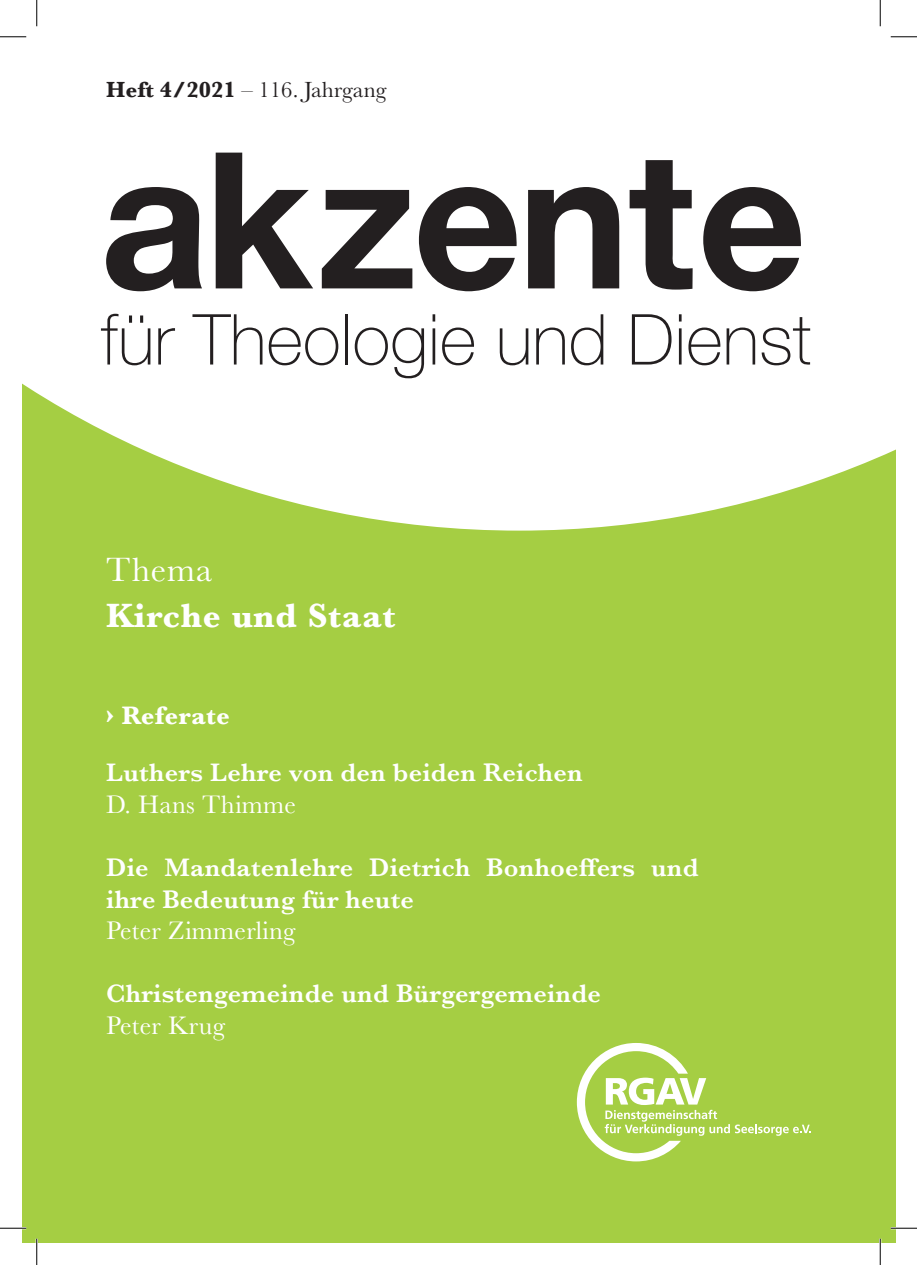
<style>
.page{position:relative;width:917px;height:1265px;background:#fff}
.page>*{position:absolute;margin:0;border:0;box-sizing:border-box;transform-origin:0 0}
.t1{font:700 192.15px "Neue Helvetica BQ";letter-spacing:-.01em;color:#231f20}
.t2{font:100 70.35px "Helvetica Neue";color:#231f20}
.t3{font:700 35px "Baskerville MT Std";letter-spacing:.02em;color:#fff}
.t4{font:35px "Baskerville MT Std";letter-spacing:.02em;color:#fff}
.t5{font:600 26.25px/31.5px "Baskerville MT Std";letter-spacing:.01em;color:#fff}
.t6{font:26.25px "Baskerville MT Std";letter-spacing:.01em;color:#fff}
.t7{font:700 26.25px "Baskerville MT Std";letter-spacing:.01em;color:#fff}
.t8{font:22.75px "Baskerville MT Std";color:#231f20}
.s1{font-weight:700}
</style>
<div class="page">
<div style="left:22px;top:22px;width:873px;height:1220px;background:#a5ce43"></div>
<svg style="left:22px;top:22px;width:873px;height:508px;background:#f8fbf1"></svg>
<svg style="left:577px;top:1043px;width:234px;height:118px"></svg>
<hr style="left:0;top:36px;width:26px;height:2px;background:#fff">
<hr style="left:891px;top:36px;width:26px;height:2px;background:#fff">
<hr style="left:0;top:1226px;width:26px;height:2px;background:#fff">
<hr style="left:891px;top:1226px;width:26px;height:2px;background:#fff">
<hr style="left:36px;top:0;width:2px;height:26px;background:#fff">
<hr style="left:36px;top:1238px;width:2px;height:26px;background:#fff">
<hr style="left:879px;top:0;width:2px;height:26px;background:#fff">
<hr style="left:879px;top:1238px;width:2px;height:26px;background:#fff">
<svg style="left:0;top:36px;width:26px;height:1px"></svg>
<svg style="left:891px;top:36px;width:26px;height:1px"></svg>
<svg style="left:0;top:1227px;width:26px;height:1px"></svg>
<svg style="left:891px;top:1227px;width:26px;height:1px"></svg>
<svg style="left:36px;top:0;width:1px;height:26px"></svg>
<svg style="left:36px;top:1238px;width:1px;height:26px"></svg>
<svg style="left:880px;top:0;width:1px;height:26px"></svg>
<svg style="left:880px;top:1238px;width:1px;height:26px"></svg>
<p class="t8" style="left:106px;top:76px;width:282px"><span class="s1">Heft 4/2021</span> – 116. Jahrgang</p>
<h1 class="t1" style="left:101px;top:99px;width:706px">akzente</h1>
<h2 class="t2" style="left:101px;top:300px;width:712px">für Theologie und Dienst</h2>
<h3 class="t4" style="left:106px;top:549px;width:107px">Thema</h3>
<h3 class="t3" style="left:106px;top:595px;width:291px">Kirche und Staat</h3>
<p class="t7" style="left:106px;top:700px;width:125px">› Referate</p>
<p class="t5" style="left:106px;top:757px;width:478px">Luthers Lehre von den beiden Reichen</p>
<p class="t6" style="left:106px;top:789px;width:191px">D. Hans Thimme</p>
<p class="t5" style="left:106px;top:851px;width:594px">Die Mandatenlehre Dietrich Bonhoeffers und ihre Bedeutung für heute</p>
<p class="t6" style="left:106px;top:915px;width:191px">Peter Zimmerling</p>
<p class="t5" style="left:106px;top:977px;width:496px">Christengemeinde und Bürgergemeinde</p>
<p class="t6" style="left:106px;top:1009px;width:120px">Peter Krug</p>
</div>
